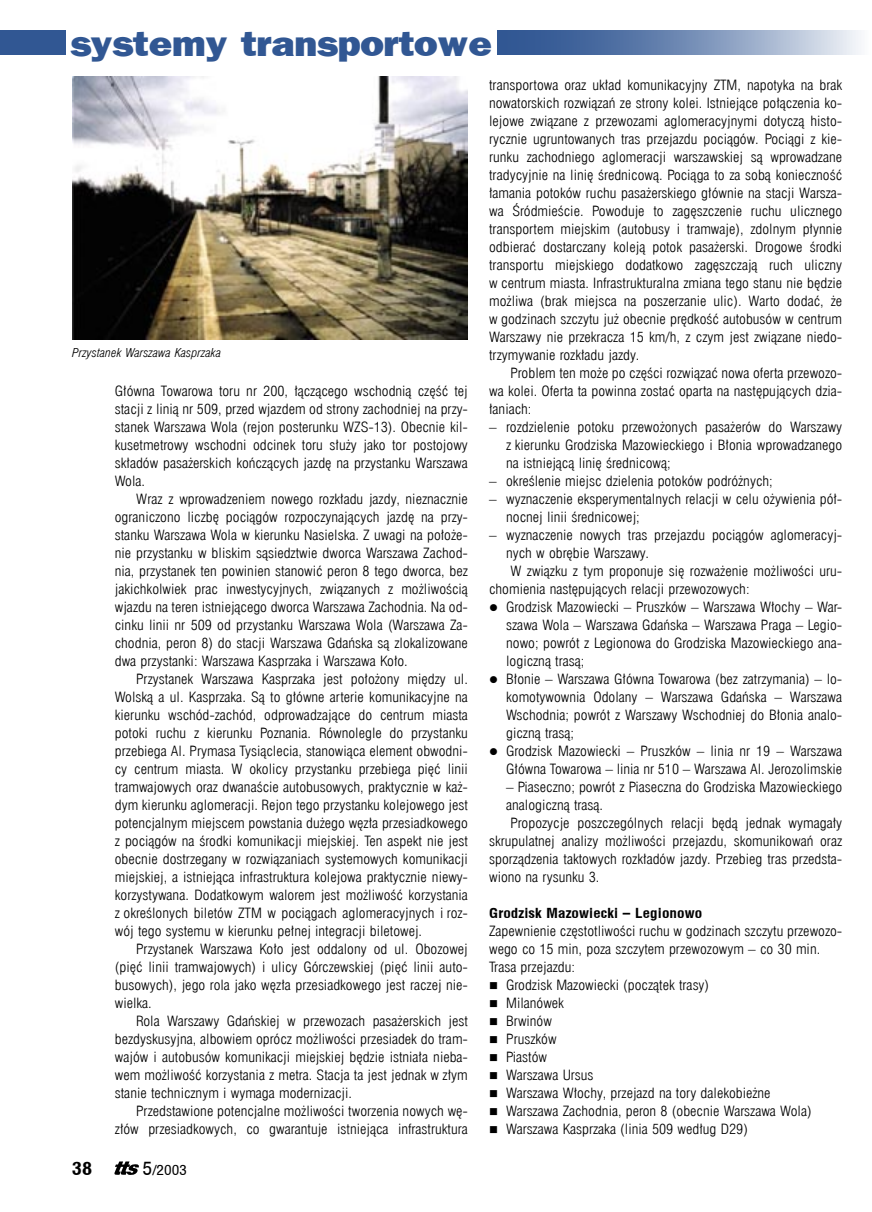
<style>
.page{position:relative;width:872px;height:1212px;background:#fff}
.page>*{position:absolute;margin:0;border:0;box-sizing:border-box;transform-origin:0 0}
.t1{font:36px "Frankfurt Goth Hvypl";color:#315793;scale:1.1 1}
.t2{font:700 18px "Switzerland Condpl";color:#000;scale:1.1 1}
.tekst{font:13.8px/18px "Swis 721 Lt Cn EU Normal";color:#000;text-align:justify;scale:1.1 1}
.tekst1{font:13.8px/18px "Swis 721 Lt Cn EU Normal";color:#000;text-align:justify;scale:1.1 1}
.tekst0{font:13.8px/18px "Swis 721 Lt Cn EU Normal";color:#000;scale:1.1 1}
.tytuł2{font:700 13.8px "Switzerland Condpl";color:#000;scale:1.1 1}
.t3{font:13.8px "Switzerland Condpl";color:#000;scale:1.1 1}
.podpis{font:12px "Swis 721 Lt Cn EU Italic";color:#000;scale:1.1 1}
.s1{font-size:18px}
</style>
<div class="page">
<div style="left:0;top:30px;width:66px;height:25px;background:#315793"></div>
<svg style="left:497px;top:30px;width:364px;height:25px;background:#7992b9"></svg>
<svg style="left:115px;top:1161px;width:24px;height:14px"></svg>
<img style="left:72px;top:77px;width:396px;height:262px">
<h1 class="t1" style="left:70px;top:21px;width:385px">systemy transportowe</h1>
<p class="podpis" style="left:72px;top:345px;width:137px">Przystanek Warszawa Kasprzaka</p>
<p class="tekst" style="left:115px;top:382px;width:322px">Główna Towarowa toru nr 200, łączącego wschodnią część tej stacji z linią nr 509, przed wjazdem od strony zachodniej na przy&shy;stanek Warszawa Wola (rejon posterunku WZS-13). Obecnie kil&shy;kusetmetrowy wschodni odcinek toru służy jako tor postojowy składów pasażerskich kończących jazdę na przystanku Warszawa Wola.</p>
<p class="tekst" style="left:115px;top:490px;width:322px;text-indent:21px">Wraz z wprowadzeniem nowego rozkładu jazdy, nieznacznie ograniczono liczbę pociągów rozpoczynających jazdę na przy&shy;stanku Warszawa Wola w kierunku Nasielska. Z uwagi na położe&shy;nie przystanku w bliskim sąsiedztwie dworca Warszawa Zachod&shy;nia, przystanek ten powinien stanowić peron 8 tego dworca, bez jakichkolwiek prac inwestycyjnych, związanych z możliwością wjazdu na teren istniejącego dworca Warszawa Zachodnia. Na od&shy;cinku linii nr 509 od przystanku Warszawa Wola (Warszawa Za&shy;chodnia, peron 8) do stacji Warszawa Gdańska są zlokalizowane dwa przystanki: Warszawa Kasprzaka i Warszawa Koło.</p>
<p class="tekst" style="left:115px;top:670px;width:322px;text-indent:21px">Przystanek Warszawa Kasprzaka jest położony między ul.<br>Wolską a ul. Kasprzaka. Są to główne arterie komunikacyjne na kierunku wschód-zachód, odprowadzające do centrum miasta potoki ruchu z kierunku Poznania. Równolegle do przystanku przebiega Al. Prymasa Tysiąclecia, stanowiąca element obwodni&shy;cy centrum miasta. W okolicy przystanku przebiega pięć linii tramwajowych oraz dwanaście autobusowych, praktycznie w każ&shy;dym kierunku aglomeracji. Rejon tego przystanku kolejowego jest potencjalnym miejscem powstania dużego węzła przesiadkowego z pociągów na środki komunikacji miejskiej. Ten aspekt nie jest obecnie dostrzegany w rozwiązaniach systemowych komunikacji miejskiej, a istniejąca infrastruktura kolejowa praktycznie niewy&shy;korzystywana. Dodatkowym walorem jest możliwość korzystania z określonych biletów ZTM w pociągach aglomeracyjnych i roz&shy;wój tego systemu w kierunku pełnej integracji biletowej.</p>
<p class="tekst" style="left:115px;top:940px;width:322px;text-indent:21px">Przystanek Warszawa Koło jest oddalony od ul. Obozowej (pięć linii tramwajowych) i ulicy Górczewskiej (pięć linii auto&shy;busowych), jego rola jako węzła przesiadkowego jest raczej nie&shy;wielka.</p>
<p class="tekst" style="left:115px;top:1012px;width:322px;text-indent:21px">Rola Warszawy Gdańskiej w przewozach pasażerskich jest bezdyskusyjna, albowiem oprócz możliwości przesiadek do tram&shy;wajów i autobusów komunikacji miejskiej będzie istniała nieba&shy;wem możliwość korzystania z metra. Stacja ta jest jednak w złym stanie technicznym i wymaga modernizacji.</p>
<p class="tekst" style="left:115px;top:1102px;width:322px;text-align:right">Przedstawione potencjalne możliwości tworzenia nowych wę&shy;złów przesiadkowych, co gwarantuje istniejąca infrastruktura</p>
<h2 class="t2" style="left:72px;top:1157px;width:19px">38</h2>
<p class="t3" style="left:143px;top:1160px;width:42px"><span class="s1">5</span>/2003</p>
<p class="tekst" style="left:489px;top:76px;width:322px">transportowa oraz układ komunikacyjny ZTM, napotyka na brak nowatorskich rozwiązań ze strony kolei. Istniejące połączenia ko&shy;lejowe związane z przewozami aglomeracyjnymi dotyczą histo&shy;rycznie ugruntowanych tras przejazdu pociągów. Pociągi z kie&shy;runku zachodniego aglomeracji warszawskiej są wprowadzane tradycyjnie na linię średnicową. Pociąga to za sobą konieczność łamania potoków ruchu pasażerskiego głównie na stacji Warsza&shy;wa Śródmieście. Powoduje to zagęszczenie ruchu ulicznego transportem miejskim (autobusy i tramwaje), zdolnym płynnie odbierać dostarczany koleją potok pasażerski. Drogowe środki transportu miejskiego dodatkowo zagęszczają ruch uliczny w centrum miasta. Infrastrukturalna zmiana tego stanu nie będzie możliwa (brak miejsca na poszerzanie ulic). Warto dodać, że w godzinach szczytu już obecnie prędkość autobusów w centrum Warszawy nie przekracza 15 km/h, z czym jest związane niedo&shy;trzymywanie rozkładu jazdy.</p>
<p class="tekst" style="left:489px;top:364px;width:322px;text-indent:21px">Problem ten może po części rozwiązać nowa oferta przewozo&shy;wa kolei. Oferta ta powinna zostać oparta na następujących dzia&shy;łaniach:</p>
<p class="tekst1" style="left:506px;top:418px;width:307px;text-indent:-17px">– rozdzielenie potoku przewożonych pasażerów do Warszawy z kierunku Grodziska Mazowieckiego i Błonia wprowadzanego na istniejącą linię średnicową;</p>
<p class="tekst1" style="left:489px;top:472px;width:259px">– określenie miejsc dzielenia potoków podróżnych;</p>
<p class="tekst1" style="left:506px;top:490px;width:307px;text-indent:-17px">– wyznaczenie eksperymentalnych relacji w celu ożywienia pół&shy;nocnej linii średnicowej;</p>
<p class="tekst1" style="left:506px;top:526px;width:307px;text-indent:-17px">– wyznaczenie nowych tras przejazdu pociągów aglomeracyj&shy;nych w obrębie Warszawy.</p>
<p class="tekst" style="left:489px;top:562px;width:322px;text-indent:21px">W związku z tym proponuje się rozważenie możliwości uru&shy;chomienia następujących relacji przewozowych:</p>
<p class="tekst1" style="left:506px;top:598px;width:307px;text-indent:-17px">● Grodzisk Mazowiecki – Pruszków – Warszawa Włochy – War&shy;szawa Wola – Warszawa Gdańska – Warszawa Praga – Legio&shy;nowo; powrót z Legionowa do Grodziska Mazowieckiego ana&shy;logiczną trasą;</p>
<p class="tekst1" style="left:506px;top:670px;width:307px;text-indent:-17px">● Błonie – Warszawa Główna Towarowa (bez zatrzymania) – lo&shy;komotywownia Odolany – Warszawa Gdańska – Warszawa Wschodnia; powrót z Warszawy Wschodniej do Błonia analo&shy;giczną trasą;</p>
<p class="tekst1" style="left:489px;top:742px;width:322px;text-align:right">● Grodzisk Mazowiecki – Pruszków – linia nr 19 – Warszawa<br>Główna Towarowa – linia nr 510 – Warszawa Al. Jerozolimskie</p>
<p class="tekst1" style="left:506px;top:778px;width:307px">– Piaseczno; powrót z Piaseczna do Grodziska Mazowieckiego analogiczną trasą.</p>
<p class="tekst" style="left:489px;top:814px;width:322px;text-indent:21px">Propozycje poszczególnych relacji będą jednak wymagały skrupulatnej analizy możliwości przejazdu, skomunikowań oraz sporządzenia taktowych rozkładów jazdy. Przebieg tras przedsta&shy;wiono na rysunku 3.</p>
<p class="tytuł2" style="left:489px;top:905px;width:195px">Grodzisk Mazowiecki – Legionowo</p>
<p class="tekst0" style="left:489px;top:922px;width:322px">Zapewnienie częstotliwości ruchu w godzinach szczytu przewozo&shy;wego co 15 min, poza szczytem przewozowym – co 30 min.</p>
<p class="tekst0" style="left:489px;top:958px;width:80px">Trasa przejazdu:</p>
<p class="tekst1" style="left:489px;top:976px;width:202px">■ Grodzisk Mazowiecki (początek trasy)</p>
<p class="tekst1" style="left:489px;top:994px;width:69px">■ Milanówek</p>
<p class="tekst1" style="left:489px;top:1012px;width:59px">■ Brwinów</p>
<p class="tekst1" style="left:489px;top:1030px;width:63px">■ Pruszków</p>
<p class="tekst1" style="left:489px;top:1048px;width:54px">■ Piastów</p>
<p class="tekst1" style="left:489px;top:1066px;width:96px">■ Warszawa Ursus</p>
<p class="tekst1" style="left:489px;top:1084px;width:257px">■ Warszawa Włochy, przejazd na tory dalekobieżne</p>
<p class="tekst1" style="left:489px;top:1102px;width:295px">■ Warszawa Zachodnia, peron 8 (obecnie Warszawa Wola)</p>
<p class="tekst1" style="left:489px;top:1120px;width:237px">■ Warszawa Kasprzaka (linia 509 według D29)</p>
</div>
